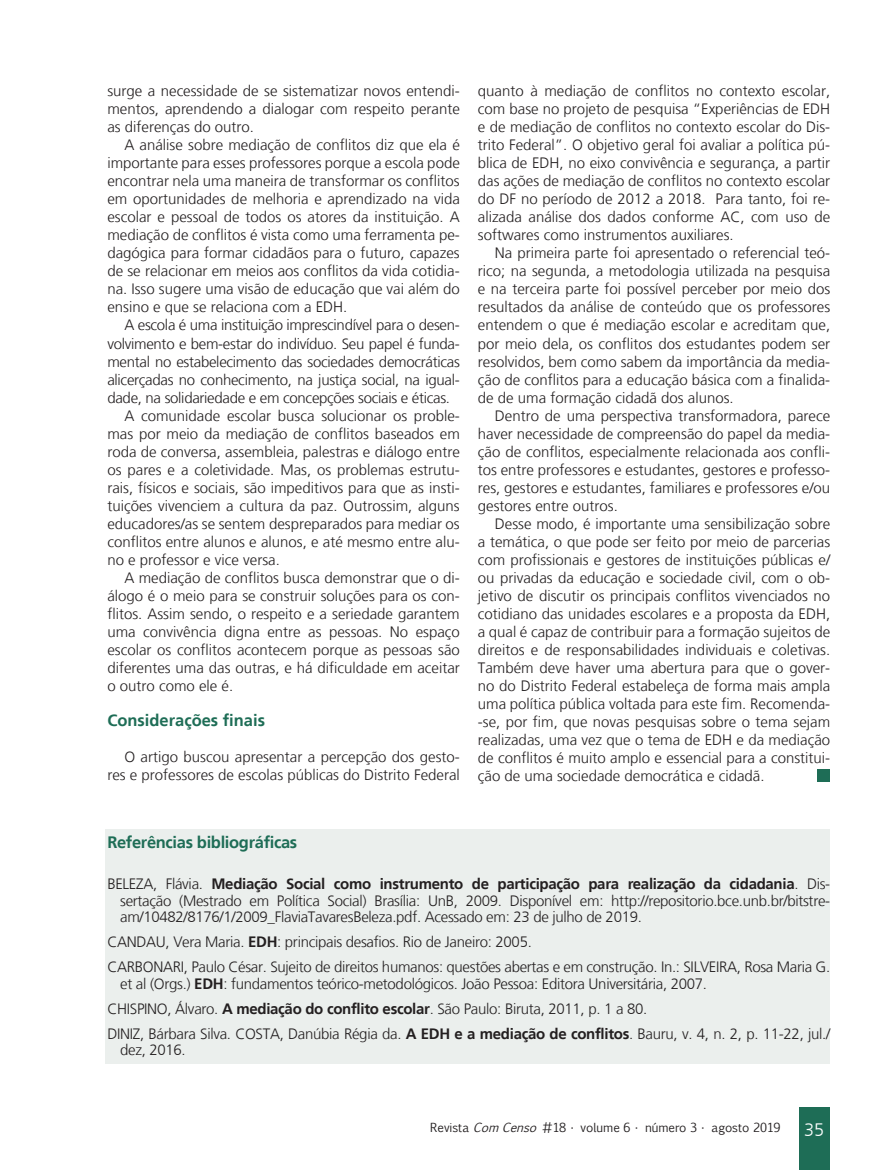
<style>
.page{position:relative;width:893px;height:1170px;background:#fff}
.page>*{position:absolute;margin:0;border:0;box-sizing:border-box;transform-origin:0 0}
.t1{font:300 18px "Frutiger LT";color:#fff}
.Subtítulo_VERDE_ARTI{font:700 16.5px "Frutiger LT";letter-spacing:-.02em;color:#1e6d56}
.Subtítulo_VERDE_ARTI-2{font:700 16.5px "Frutiger LT";color:#1e6d56}
.Miolo__10{font:300 15px/18px "Frutiger LT";color:#231f20;text-align:justify}
.Referências__10{font:300 15px/16.5px "Frutiger LT";letter-spacing:-.02em;color:#231f20}
.t2{font:12px "Euphemia CAS";color:#231f20}
.s1{font-weight:700}
.s2{font-style:italic}
</style>
<div class="page">
<div style="left:799px;top:1107px;width:30px;height:62px;background:#1e6d56"></div>
<div style="left:105px;top:829px;width:725px;height:234px;background:#ebefed"></div>
<div style="left:817px;top:768px;width:13px;height:13px;background:#1e6d56"></div>
<p class="Miolo__10" style="left:107px;top:82px;width:354px">surge a necessidade de se sistematizar novos entendi&shy;mentos, aprendendo a dialogar com respeito perante as diferenças do outro.</p>
<p class="Miolo__10" style="left:107px;top:136px;width:354px;text-indent:17px">A análise sobre mediação de conflitos diz que ela é importante para esses professores porque a escola pode encontrar nela uma maneira de transformar os conflitos em oportunidades de melhoria e aprendizado na vida escolar e pessoal de todos os atores da instituição. A mediação de conflitos é vista como uma ferramenta pe&shy;dagógica para formar cidadãos para o futuro, capazes de se relacionar em meios aos conflitos da vida cotidia&shy;na. Isso sugere uma visão de educação que vai além do ensino e que se relaciona com a EDH.</p>
<p class="Miolo__10" style="left:107px;top:316px;width:354px;text-indent:17px">A escola é uma instituição imprescindível para o desen&shy;volvimento e bem-estar do indivíduo. Seu papel é funda&shy;mental no estabelecimento das sociedades democráticas alicerçadas no conhecimento, na justiça social, na igual&shy;dade, na solidariedade e em concepções sociais e éticas.</p>
<p class="Miolo__10" style="left:107px;top:406px;width:354px;text-indent:17px">A comunidade escolar busca solucionar os proble&shy;mas por meio da mediação de conflitos baseados em roda de conversa, assembleia, palestras e diálogo entre os pares e a coletividade. Mas, os problemas estrutu&shy;rais, físicos e sociais, são impeditivos para que as insti&shy;tuições vivenciem a cultura da paz. Outrossim, alguns educadores/as se sentem despreparados para mediar os conflitos entre alunos e alunos, e até mesmo entre alu&shy;no e professor e vice versa.</p>
<p class="Miolo__10" style="left:107px;top:568px;width:354px;text-indent:17px">A mediação de conflitos busca demonstrar que o di&shy;álogo é o meio para se construir soluções para os con&shy;flitos. Assim sendo, o respeito e a seriedade garantem uma convivência digna entre as pessoas. No espaço escolar os conflitos acontecem porque as pessoas são diferentes uma das outras, e há dificuldade em aceitar o outro como ele é.</p>
<p class="Subtítulo_VERDE_ARTI-2" style="left:107px;top:710px;width:159px">Considerações finais</p>
<p class="Miolo__10" style="left:107px;top:747px;width:354px;text-align:right">O artigo buscou apresentar a percepção dos gesto&shy;res e professores de escolas públicas do Distrito Federal</p>
<p class="Miolo__10" style="left:478px;top:82px;width:354px">quanto à mediação de conflitos no contexto escolar, com base no projeto de pesquisa “Experiências de EDH e de mediação de conflitos no contexto escolar do Dis&shy;trito Federal”. O objetivo geral foi avaliar a política pú&shy;blica de EDH, no eixo convivência e segurança, a partir das ações de mediação de conflitos no contexto escolar do DF no período de 2012 a 2018. Para tanto, foi re&shy;alizada análise dos dados conforme AC, com uso de softwares como instrumentos auxiliares.</p>
<p class="Miolo__10" style="left:478px;top:244px;width:354px;text-indent:17px">Na primeira parte foi apresentado o referencial teó&shy;rico; na segunda, a metodologia utilizada na pesquisa e na terceira parte foi possível perceber por meio dos resultados da análise de conteúdo que os professores entendem o que é mediação escolar e acreditam que, por meio dela, os conflitos dos estudantes podem ser resolvidos, bem como sabem da importância da media&shy;ção de conflitos para a educação básica com a finalida&shy;de de uma formação cidadã dos alunos.</p>
<p class="Miolo__10" style="left:478px;top:406px;width:354px;text-indent:17px">Dentro de uma perspectiva transformadora, parece haver necessidade de compreensão do papel da media&shy;ção de conflitos, especialmente relacionada aos confli&shy;tos entre professores e estudantes, gestores e professo&shy;res, gestores e estudantes, familiares e professores e/ou gestores entre outros.</p>
<p class="Miolo__10" style="left:478px;top:514px;width:354px;text-indent:17px">Desse modo, é importante uma sensibilização sobre a temática, o que pode ser feito por meio de parcerias com profissionais e gestores de instituições públicas e/ ou privadas da educação e sociedade civil, com o ob&shy;jetivo de discutir os principais conflitos vivenciados no cotidiano das unidades escolares e a proposta da EDH, a qual é capaz de contribuir para a formação sujeitos de direitos e de responsabilidades individuais e coletivas.<br>Também deve haver uma abertura para que o gover&shy;no do Distrito Federal estabeleça de forma mais ampla uma política pública voltada para este fim. Recomenda--se, por fim, que novas pesquisas sobre o tema sejam realizadas, uma vez que o tema de EDH e da mediação de conflitos é muito amplo e essencial para a constitui&shy;ção de uma sociedade democrática e cidadã.</p>
<p class="Subtítulo_VERDE_ARTI" style="left:107px;top:832px;width:191px">Referências bibliográficas</p>
<p class="Referências__10" style="left:120px;top:876px;width:712px;text-align:justify;text-indent:-13px">BELEZA, Flávia. <span class="s1">Mediação Social como instrumento de participação para realização da cidadania</span>. Dis&shy;sertação (Mestrado em Política Social) Brasília: UnB, 2009. Disponível em: http://repositorio.bce.unb.br/bitstre&shy;am/10482/8176/1/2009_FlaviaTavaresBeleza.pdf. Acessado em: 23 de julho de 2019.</p>
<p class="Referências__10" style="left:107px;top:934px;width:426px">CANDAU, Vera Maria. <span class="s1">EDH</span>: principais desafios. Rio de Janeiro: 2005.</p>
<p class="Referências__10" style="left:120px;top:959px;width:712px;text-indent:-13px">CARBONARI, Paulo César. Sujeito de direitos humanos: questões abertas e em construção. In.: SILVEIRA, Rosa Maria G. et al (Orgs.) <span class="s1">EDH</span>: fundamentos teórico-metodológicos. João Pessoa: Editora Universitária, 2007.</p>
<p class="Referências__10" style="left:107px;top:1000px;width:541px">CHISPINO, Álvaro. <span class="s1">A mediação do conflito escolar</span>. São Paulo: Biruta, 2011, p. 1 a 80.</p>
<p class="Referências__10" style="left:120px;top:1025px;width:712px;text-indent:-13px">DINIZ, Bárbara Silva. COSTA, Danúbia Régia da. <span class="s1">A EDH e a mediação de conflitos</span>. Bauru, v. 4, n. 2, p. 11-22, jul./ dez, 2016.</p>
<p class="t2" style="left:430px;top:1119px;width:352px">Revista <span class="s2">ComCenso</span> #18 • volume 6 • número 3 • agosto 2019</p>
<p class="t1" style="left:804px;top:1119px;width:22px">35</p>
</div>
